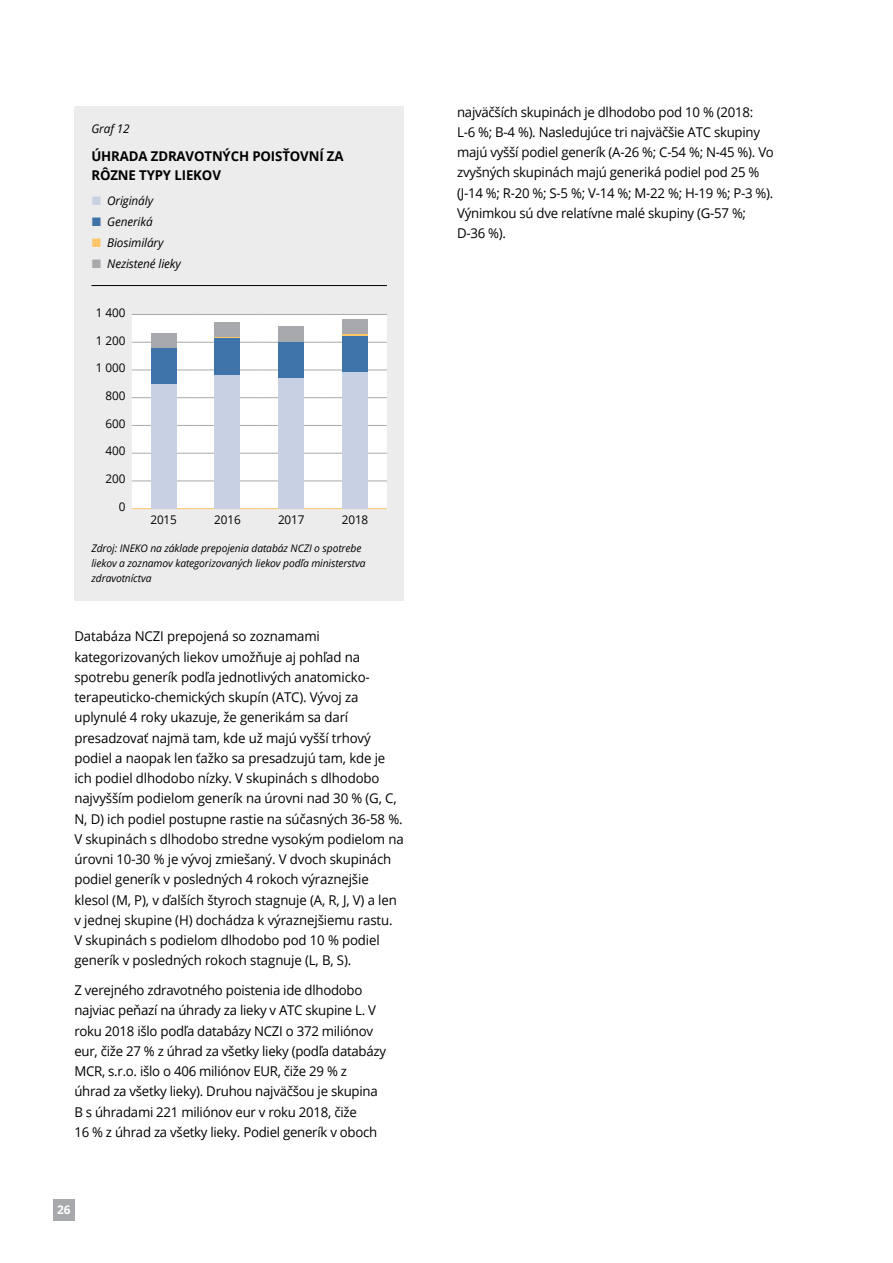
<style>
.page{position:relative;width:893px;height:1263px;background:#fff}
.page>*{position:absolute;margin:0;border:0;box-sizing:border-box;transform-origin:0 0}
.t1{font:13.5px/20.2px "Open Sans";letter-spacing:-.01em;color:#000}
.t2{font:700 13.5px "Open Sans";letter-spacing:-.01em;color:#000}
.t3{font:italic 12px "Open Sans";letter-spacing:-.01em;color:#000}
.t4{font:12px "Open Sans";letter-spacing:-.01em;color:#000}
.t5{font:700 12px "Open Sans";color:#fff}
.t6{font:italic 10.5px/15px "Open Sans";letter-spacing:-.01em;color:#000}
.s1{font-family:"Segoe UI Black";font-style:normal;color:#c8d0e3}
.s2{font-family:"Segoe UI Black";font-style:normal;color:#3f74aa}
.s3{font-family:"Segoe UI Black";font-style:normal;color:#fec668}
.s4{font-family:"Segoe UI Black";font-style:normal;color:#a7a9ac}
</style>
<div class="page">
<div style="left:53px;top:1199px;width:21px;height:21px;background:#a7a9ac"></div>
<div style="left:74px;top:106px;width:330px;height:495px;background:#ececed"></div>
<hr style="left:91px;top:285px;width:296px;height:1px;background:#000">
<div style="left:132px;top:315px;width:255px;height:193px;background:#fff"></div>
<hr style="left:132px;top:314px;width:64px;height:1px;background:#a7a9ac">
<hr style="left:196px;top:314px;width:63px;height:1px;background:#a7a9ac">
<hr style="left:259px;top:314px;width:64px;height:1px;background:#a7a9ac">
<hr style="left:323px;top:314px;width:64px;height:1px;background:#a7a9ac">
<hr style="left:132px;top:342px;width:64px;height:1px;background:#a7a9ac">
<hr style="left:196px;top:342px;width:63px;height:1px;background:#a7a9ac">
<hr style="left:259px;top:342px;width:64px;height:1px;background:#a7a9ac">
<hr style="left:323px;top:342px;width:64px;height:1px;background:#a7a9ac">
<hr style="left:132px;top:370px;width:64px;height:1px;background:#a7a9ac">
<hr style="left:196px;top:370px;width:63px;height:1px;background:#a7a9ac">
<hr style="left:259px;top:370px;width:64px;height:1px;background:#a7a9ac">
<hr style="left:323px;top:370px;width:64px;height:1px;background:#a7a9ac">
<hr style="left:132px;top:397px;width:64px;height:1px;background:#a7a9ac">
<hr style="left:196px;top:397px;width:63px;height:1px;background:#a7a9ac">
<hr style="left:259px;top:397px;width:64px;height:1px;background:#a7a9ac">
<hr style="left:323px;top:397px;width:64px;height:1px;background:#a7a9ac">
<hr style="left:132px;top:425px;width:64px;height:1px;background:#a7a9ac">
<hr style="left:196px;top:425px;width:63px;height:1px;background:#a7a9ac">
<hr style="left:259px;top:425px;width:64px;height:1px;background:#a7a9ac">
<hr style="left:323px;top:425px;width:64px;height:1px;background:#a7a9ac">
<hr style="left:132px;top:453px;width:64px;height:1px;background:#a7a9ac">
<hr style="left:196px;top:453px;width:63px;height:1px;background:#a7a9ac">
<hr style="left:259px;top:453px;width:64px;height:1px;background:#a7a9ac">
<hr style="left:323px;top:453px;width:64px;height:1px;background:#a7a9ac">
<hr style="left:132px;top:481px;width:64px;height:1px;background:#a7a9ac">
<hr style="left:196px;top:481px;width:63px;height:1px;background:#a7a9ac">
<hr style="left:259px;top:481px;width:64px;height:1px;background:#a7a9ac">
<hr style="left:323px;top:481px;width:64px;height:1px;background:#a7a9ac">
<hr style="left:132px;top:508px;width:64px;height:1px;background:#fec668">
<hr style="left:196px;top:508px;width:63px;height:1px;background:#fec668">
<hr style="left:259px;top:508px;width:64px;height:1px;background:#fec668">
<hr style="left:323px;top:508px;width:64px;height:1px;background:#fec668">
<div style="left:151px;top:333px;width:25px;height:15px;background:#a7a9ac"></div>
<div style="left:215px;top:322px;width:25px;height:16px;background:#a7a9ac"></div>
<div style="left:278px;top:326px;width:26px;height:16px;background:#a7a9ac"></div>
<div style="left:342px;top:319px;width:26px;height:15px;background:#a7a9ac"></div>
<svg style="left:278px;top:342px;width:26px;height:1px"></svg>
<hr style="left:342px;top:334px;width:26px;height:2px;background:#fec668">
<div style="left:151px;top:348px;width:25px;height:36px;background:#3f74aa"></div>
<div style="left:215px;top:338px;width:25px;height:37px;background:#3f74aa"></div>
<div style="left:278px;top:343px;width:26px;height:35px;background:#3f74aa"></div>
<div style="left:342px;top:336px;width:26px;height:36px;background:#3f74aa"></div>
<div style="left:151px;top:384px;width:25px;height:125px;background:#c8d0e3"></div>
<div style="left:215px;top:375px;width:25px;height:134px;background:#c8d0e3"></div>
<div style="left:278px;top:378px;width:26px;height:131px;background:#c8d0e3"></div>
<div style="left:342px;top:372px;width:26px;height:137px;background:#c8d0e3"></div>
<p class="t3" style="left:91px;top:120px;width:40px">Graf 12</p>
<p class="t2" style="left:91px;top:146px;width:209px">Ú HRADA ZDRAVOTNÝCH POI SŤOVN</p>
<p class="t2" style="left:319px;top:146px;width:26px">Í ZA</p>
<p class="t2" style="left:91px;top:166px;width:99px">RÔZNE TYPY LIEKOV</p>
<p class="t3" style="left:91px;top:192px;width:63px"><span class="s1">■</span> Originály</p>
<p class="t3" style="left:91px;top:213px;width:63px"><span class="s2">■</span> Generiká</p>
<p class="t3" style="left:91px;top:234px;width:74px"><span class="s3">■</span> Biosimiláry</p>
<p class="t3" style="left:91px;top:256px;width:91px"><span class="s4">■</span> Nezistené lieky</p>
<p class="t4" style="left:96px;top:304px;width:31px">1 400</p>
<p class="t4" style="left:96px;top:332px;width:31px">1 200</p>
<p class="t4" style="left:96px;top:360px;width:31px">1 000</p>
<p class="t4" style="left:105px;top:387px;width:21px">800</p>
<p class="t4" style="left:105px;top:415px;width:21px">600</p>
<p class="t4" style="left:105px;top:443px;width:21px">400</p>
<p class="t4" style="left:105px;top:471px;width:21px">200</p>
<p class="t4" style="left:119px;top:498px;width:8px">0</p>
<p class="t4" style="left:150px;top:512px;width:28px">2015</p>
<p class="t4" style="left:214px;top:512px;width:28px">2016</p>
<p class="t4" style="left:278px;top:512px;width:28px">2017</p>
<p class="t4" style="left:342px;top:512px;width:28px">2018</p>
<p class="t6" style="left:91px;top:540px;width:276px">Zdroj: INEKO na základe prepojenia databáz NCZI o spotrebe liekov a zoznamov kategorizovaných liekov podľa ministerstva zdravotníctva</p>
<p class="t1" style="left:74px;top:626px;width:331px">Databáza NCZI prepojená so zoznamami kategorizovaných liekov umožňuje aj pohľad na spotrebu generík podľa jednotlivých anatomicko&shy;terapeuticko-chemických skupín (ATC). Vývoj za uplynulé 4 roky ukazuje, že generikám sa darí presadzovať najmä tam, kde už majú vyšší trhový podiel a naopak len ťažko sa presadzujú tam, kde je ich podiel dlhodobo nízky. V skupinách s dlhodobo najvyšším podielom generík na úrovni nad 30 % (G, C, N, D) ich podiel postupne rastie na súčasných 36-58 %.<br>V skupinách s dlhodobo stredne vysokým podielom na úrovni 10-30 % je vývoj zmiešaný. V dvoch skupinách podiel generík v posledných 4 rokoch výraznejšie klesol (M, P), v ďalších štyroch stagnuje (A, R, J, V) a len v jednej skupine (H) dochádza k výraznejšiemu rastu.<br>V skupinách s podielom dlhodobo pod 10 % podiel generík v posledných rokoch stagnuje (L, B, S).</p>
<p class="t1" style="left:74px;top:980px;width:313px">Z verejného zdravotného poistenia ide dlhodobo najviac peňazí na úhrady za lieky v ATC skupine L. V roku 2018 išlo podľa databázy NCZI o 372 miliónov eur, čiže 27 % z úhrad za všetky lieky (podľa databázy MCR, s.r.o. išlo o 406 miliónov EUR, čiže 29 % z úhrad za všetky lieky). Druhou najväčšou je skupina B s úhradami 221 miliónov eur v roku 2018, čiže<br>16 % z úhrad za všetky lieky. Podiel generík v oboch</p>
<p class="t5" style="left:57px;top:1201px;width:15px">26</p>
<p class="t1" style="left:457px;top:101px;width:318px">najväčších skupinách je dlhodobo pod 10 % (2018:<br>L-6 %; B-4 %). Nasledujúce tri najväčšie ATC skupiny majú vyšší podiel generík (A-26 %; C-54 %; N-45 %). Vo zvyšných skupinách majú generiká podiel pod 25 % (J-14 %; R-20 %; S-5 %; V-14 %; M-22 %; H-19 %; P-3 %).<br>Výnimkou sú dve relatívne malé skupiny (G-57 %; D-36 %).</p>
</div>
